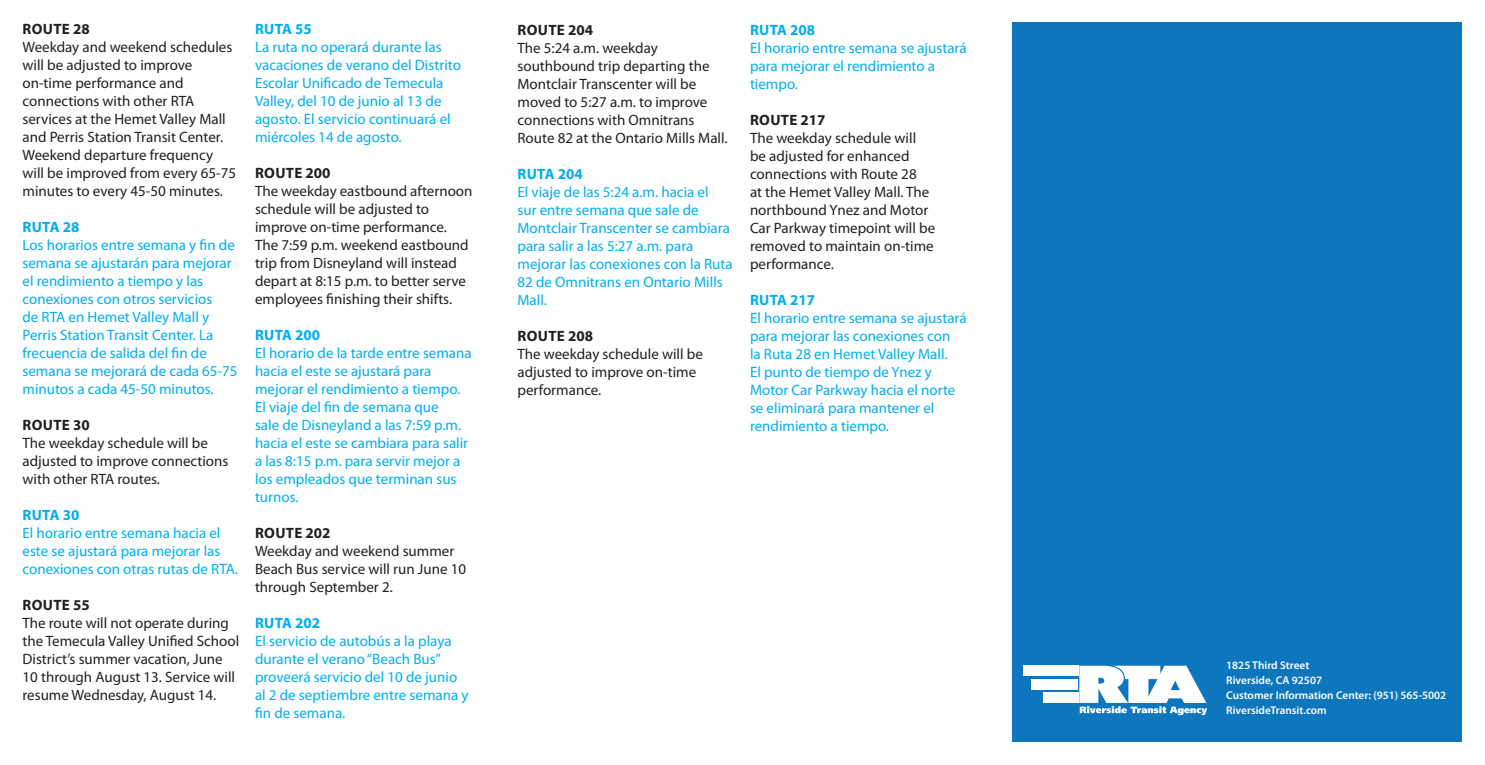
<style>
.page{position:relative;width:1485px;height:765px;background:#fff}
.page>*{position:absolute;margin:0;border:0;box-sizing:border-box;transform-origin:0 0}
.t1{font:15px/18px "Myriad Pro";color:#00aeef}
.t2{font:15px/18px "Myriad Pro";color:#231f20}
.t3{font:700 15px "Myriad Pro";letter-spacing:.02em;color:#231f20}
.t4{font:700 15px "Myriad Pro";color:#00aeef}
._04_Contents_text{font:600 11.25px "Myriad Pro";color:#fff}
</style>
<div class="page">
<div style="left:1012px;top:22px;width:450px;height:720px;background:#0e76bc"></div>
<div style="left:1032px;top:679px;width:46px;height:11px;background:#fff"></div>
<div style="left:1023px;top:666px;width:55px;height:10px;background:#fff"></div>
<div style="left:1043px;top:693px;width:35px;height:10px;background:#fff"></div>
<svg style="left:1079px;top:666px;width:128px;height:49px"></svg>
<p class="t3" style="left:23px;top:20px;width:69px">ROUTE 28</p>
<p class="t2" style="left:22px;top:38px;width:215px">Weekday and weekend schedules will be adjusted to improve on-time performance and connections with other RTA services at the Hemet Valley Mall and Perris Station Transit Center.<br>Weekend departure frequency will be improved from every 65-75 minutes to every 45-50 minutes.</p>
<p class="t4" style="left:23px;top:218px;width:58px">RUTA 28</p>
<p class="t1" style="left:22px;top:236px;width:217px">Los horarios entre semana y fin de semana se ajustarán para mejorar el rendimiento a tiempo y las conexiones con otros servicios<br>de RTA en Hemet Valley Mall y<br>Perris Station Transit Center. La frecuencia de salida del fin de semana se mejorará de cada 65-75 minutos a cada 45-50 minutos.</p>
<p class="t3" style="left:23px;top:416px;width:69px">ROUTE 30</p>
<p class="t2" style="left:22px;top:434px;width:207px">The weekday schedule will be adjusted to improve connections with other RTA routes.</p>
<p class="t4" style="left:23px;top:506px;width:58px">RUTA 30</p>
<p class="t1" style="left:22px;top:524px;width:217px">El horario entre semana hacia el este se ajustará para mejorar las conexiones con otras rutas de RTA.</p>
<p class="t3" style="left:23px;top:596px;width:69px">ROUTE 55</p>
<p class="t2" style="left:22px;top:614px;width:218px">The route will not operate during the Temecula Valley Unified School District’s summer vacation, June 10 through August 13. Service will resume Wednesday, August 14.</p>
<p class="t4" style="left:255px;top:20px;width:58px">RUTA 55</p>
<p class="t1" style="left:255px;top:38px;width:207px">La ruta no operará durante las vacaciones de verano del Distrito<br>Escolar Unificado de Temecula<br>Valley, del 10 de junio al 13 de agosto. El servicio continuará el miércoles 14 de agosto.</p>
<p class="t3" style="left:255px;top:164px;width:77px">ROUTE 200</p>
<p class="t2" style="left:255px;top:182px;width:219px">The weekday eastbound afternoon schedule will be adjusted to improve on-time performance.<br>The 7:59 p.m. weekend eastbound trip from Disneyland will instead depart at 8:15 p.m. to better serve employees finishing their shifts.</p>
<p class="t4" style="left:255px;top:326px;width:67px">RUTA 200</p>
<p class="t1" style="left:255px;top:344px;width:218px">El horario de la tarde entre semana hacia el este se ajustará para mejorar el rendimiento a tiempo.<br>El viaje del fin de semana que<br>sale de Disneyland a las 7:59 p.m. hacia el este se cambiara para salir a las 8:15 p.m. para servir mejor a los empleados que terminan sus turnos.</p>
<p class="t3" style="left:255px;top:524px;width:77px">ROUTE 202</p>
<p class="t2" style="left:255px;top:542px;width:213px">Weekday and weekend summer<br>Beach Bus service will run June 10 through September 2.</p>
<p class="t4" style="left:255px;top:614px;width:67px">RUTA 202</p>
<p class="t1" style="left:255px;top:632px;width:215px">El servicio de autobús a la playa durante el verano “Beach Bus” proveerá servicio del 10 de junio al 2 de septiembre entre semana y fin de semana.</p>
<p class="t3" style="left:518px;top:21px;width:77px">ROUTE 204</p>
<p class="t2" style="left:518px;top:39px;width:194px">The 5:24 a.m. weekday southbound trip departing the<br>Montclair Transcenter will be moved to 5:27 a.m. to improve connections with Omnitrans</p>
<p class="t2" style="left:518px;top:129px;width:212px">Route 82 at the Ontario Mills Mall.</p>
<p class="t4" style="left:518px;top:165px;width:67px">RUTA 204</p>
<p class="t1" style="left:518px;top:183px;width:217px">El viaje de las 5:24 a.m. hacia el<br>sur entre semana que sale de<br>Montclair Transcenter se cambiara para salir a las 5:27 a.m. para mejorar las conexiones con la Ruta<br>82 de Omnitrans en Ontario Mills<br>Mall.</p>
<p class="t3" style="left:518px;top:327px;width:77px">ROUTE 208</p>
<p class="t2" style="left:518px;top:345px;width:187px">The weekday schedule will be adjusted to improve on-time performance.</p>
<p class="t4" style="left:750px;top:21px;width:67px">RUTA 208</p>
<p class="t1" style="left:750px;top:39px;width:218px">El horario entre semana se ajustará para mejorar el rendimiento a tiempo.</p>
<p class="t3" style="left:750px;top:111px;width:77px">ROUTE 217</p>
<p class="t2" style="left:750px;top:129px;width:187px">The weekday schedule will be adjusted for enhanced connections with Route 28<br>at the Hemet Valley Mall. The northbound Ynez and Motor<br>Car Parkway timepoint will be removed to maintain on-time performance.</p>
<p class="t4" style="left:750px;top:291px;width:67px">RUTA 217</p>
<p class="t1" style="left:750px;top:309px;width:218px">El horario entre semana se ajustará para mejorar las conexiones con<br>la Ruta 28 en Hemet Valley Mall.<br>El punto de tiempo de Ynez y<br>Motor Car Parkway hacia el norte se eliminará para mantener el rendimiento a tiempo.</p>
<p class="_04_Contents_text" style="left:1226px;top:659px;width:85px">1825 Third Street</p>
<p class="_04_Contents_text" style="left:1226px;top:674px;width:97px">Riverside, CA 92507</p>
<p class="_04_Contents_text" style="left:1226px;top:689px;width:222px">Customer Information Center: (951) 565-5002</p>
<p class="_04_Contents_text" style="left:1226px;top:704px;width:102px">RiversideTransit.com</p>
</div>
